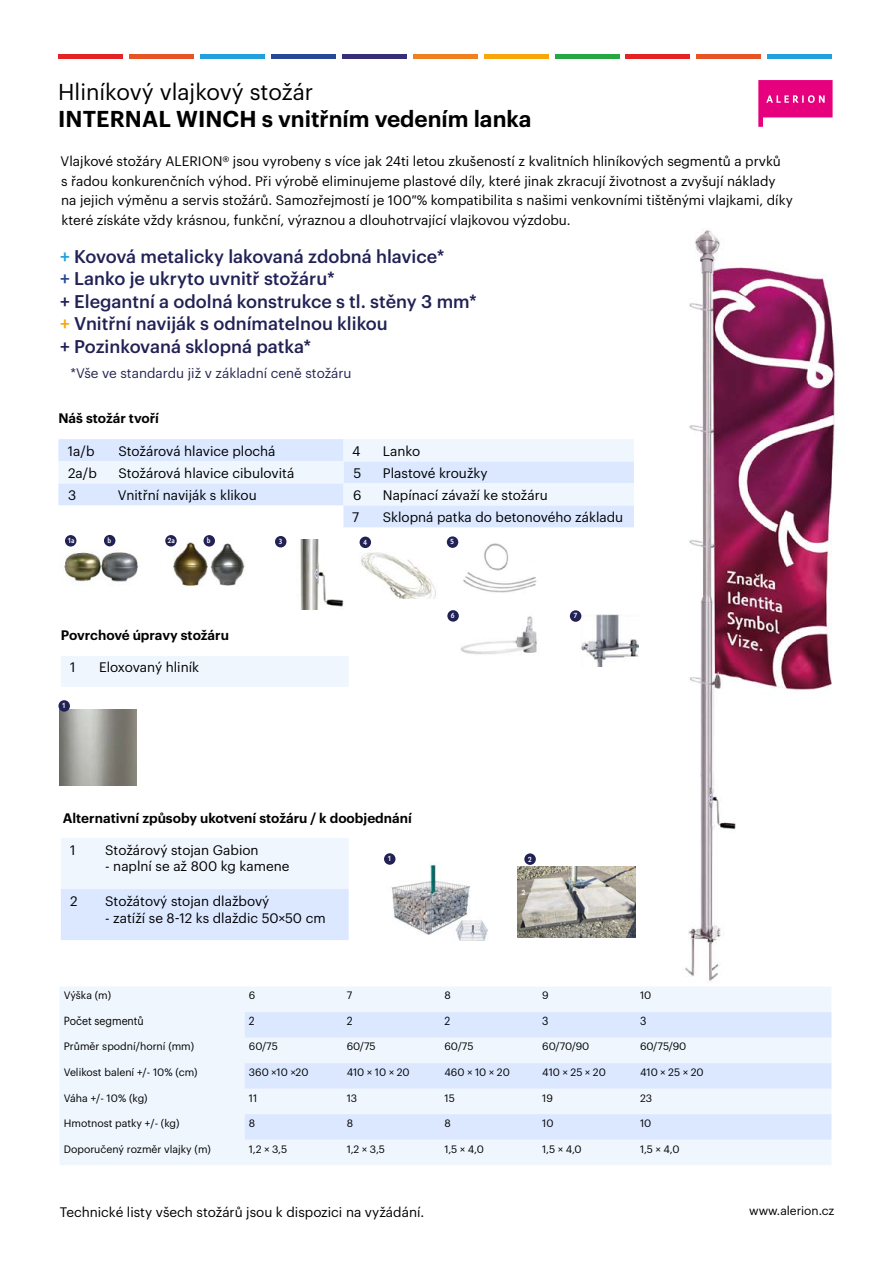
<style>
.page{position:relative;width:893px;height:1263px;background:#fff}
.page>*{position:absolute;margin:0;border:0;box-sizing:border-box;transform-origin:0 0}
.t1{font:600 22.5px "Graphik";color:#000}
.t2{font:22.5px "Graphik";color:#000}
.t3{font:500 18px/22.5px "Graphik";color:#212155}
.t4{font:13.5px/19.5px "Graphik";color:#000}
.t5{font:600 13.5px "Graphik";color:#000}
.t6{font:13.5px "Graphik";color:#262553}
.t7{font:12px "Graphik";color:#000}
.t8{font:11.55px "Graphik";color:#000;scale:.91 1}
.t9{font:10.5px "Graphik";color:#000}
.t10{font:700 7.65px "Amor Sans Pro";color:#fff}
.s1{color:#21a0db}
.s2{color:#274896}
.s3{color:#f7a70a}
</style>
<div class="page">
<img style="left:685px;top:230px;width:151px;height:751px">
<img style="left:360px;top:545px;width:76px;height:53px">
<svg style="left:758px;top:80px;width:75px;height:47px"></svg>
<svg style="left:59px;top:505px;width:575px;height:22px"></svg>
<svg style="left:58px;top:439px;width:576px;height:66px"></svg>
<svg style="left:61px;top:838px;width:288px;height:102px"></svg>
<div style="left:61px;top:656px;width:288px;height:31px;background:#eff6fd"></div>
<img style="left:168px;top:538px;width:77px;height:48px">
<img style="left:64px;top:537px;width:75px;height:45px">
<img style="left:461px;top:616px;width:76px;height:39px">
<img style="left:580px;top:615px;width:59px;height:51px">
<img style="left:457px;top:542px;width:80px;height:51px">
<img style="left:391px;top:863px;width:97px;height:78px">
<img style="left:518px;top:866px;width:118px;height:71px">
<div style="left:65px;top:535px;width:11px;height:11px;background:#212155;border-radius:50%"></div>
<div style="left:104px;top:535px;width:11px;height:11px;background:#212155;border-radius:50%"></div>
<div style="left:165px;top:535px;width:12px;height:11px;background:#212155;border-radius:50%"></div>
<div style="left:447px;top:536px;width:11px;height:12px;background:#212155;border-radius:50%"></div>
<div style="left:447px;top:610px;width:12px;height:12px;background:#212155;border-radius:50%"></div>
<div style="left:570px;top:610px;width:11px;height:12px;background:#212155;border-radius:50%"></div>
<div style="left:203px;top:535px;width:12px;height:11px;background:#212155;border-radius:50%"></div>
<img style="left:59px;top:710px;width:78px;height:75px">
<div style="left:58px;top:700px;width:12px;height:12px;background:#212155;border-radius:50%"></div>
<div style="left:60px;top:987px;width:771px;height:178px;background:#eff6fd"></div>
<svg style="left:245px;top:1012px;width:586px;height:128px;fill:#dbe8ff"></svg>
<div style="left:129px;top:54px;width:65px;height:5px;background:#e85323"></div>
<div style="left:58px;top:54px;width:65px;height:5px;background:#e42325"></div>
<div style="left:200px;top:54px;width:65px;height:5px;background:#21a0db"></div>
<div style="left:271px;top:54px;width:65px;height:5px;background:#274896"></div>
<div style="left:342px;top:54px;width:65px;height:5px;background:#362e77"></div>
<div style="left:413px;top:54px;width:65px;height:5px;background:#f0801d"></div>
<div style="left:484px;top:54px;width:65px;height:5px;background:#f7a70a"></div>
<div style="left:555px;top:54px;width:65px;height:5px;background:#26a741"></div>
<div style="left:696px;top:54px;width:64px;height:5px;background:#e85323"></div>
<div style="left:625px;top:54px;width:64px;height:5px;background:#e42325"></div>
<div style="left:767px;top:54px;width:64px;height:5px;background:#21a0db"></div>
<div style="left:384px;top:853px;width:11px;height:12px;background:#212155;border-radius:50%"></div>
<div style="left:524px;top:853px;width:12px;height:12px;background:#212155;border-radius:50%"></div>
<img style="left:279px;top:539px;width:65px;height:70px">
<div style="left:275px;top:536px;width:11px;height:11px;background:#212155;border-radius:50%"></div>
<div style="left:360px;top:537px;width:11px;height:11px;background:#212155;border-radius:50%"></div>
<h1 class="t2" style="left:58px;top:75px;width:257px">Hliníkový vlajkový stožár</h1>
<h1 class="t1" style="left:58px;top:101px;width:475px">INTERNAL WINCH s vnitřním vedením lanka</h1>
<p class="t4" style="left:61px;top:151px;width:734px">Vlajkové stožáry ALERION® jsou vyrobeny s více jak 24ti letou zkušeností z kvalitních hliníkových segmentů a prvků<br>s řadou konkurenčních výhod. Při výrobě eliminujeme plastové díly, které jinak zkracují životnost a zvyšují náklady na jejich výměnu a servis stožárů. Samozřejmostí je 100 % kompatibilita s našimi venkovními tištěnými vlajkami, díky které získáte vždy krásnou, funkční, výraznou a dlouhotrvající vlajkovou výzdobu.</p>
<h2 class="t3" style="left:60px;top:243px;width:418px"><span class="s1">+</span> Kovová metalicky lakovaná zdobná hlavice*<br><span class="s2">+</span> Lanko je ukryto uvnitř stožáru*<br>+ Elegantní a odolná konstrukce s tl. stěny 3 mm* <span class="s3">+</span> Vnitřní naviják s odnímatelnou klikou<br>+ Pozinkovaná sklopná patka*</h2>
<p class="t6" style="left:70px;top:363px;width:283px">*Vše ve standardu již v základní ceně stožáru</p>
<p class="t5" style="left:58px;top:408px;width:102px">Náš stožár tvoří</p>
<p class="t4" style="left:68px;top:440px;width:28px">1a/b</p>
<p class="t4" style="left:118px;top:440px;width:159px">Stožárová hlavice plochá</p>
<p class="t4" style="left:352px;top:440px;width:10px">4</p>
<p class="t4" style="left:383px;top:440px;width:39px">Lanko</p>
<p class="t4" style="left:68px;top:462px;width:30px">2a/b</p>
<p class="t4" style="left:118px;top:462px;width:177px">Stožárová hlavice cibulovitá</p>
<p class="t4" style="left:353px;top:462px;width:9px">5</p>
<p class="t4" style="left:383px;top:462px;width:106px">Plastové kroužky</p>
<p class="t4" style="left:68px;top:484px;width:10px">3</p>
<p class="t4" style="left:118px;top:484px;width:140px">Vnitřní naviják s klikou</p>
<p class="t4" style="left:353px;top:484px;width:10px">6</p>
<p class="t4" style="left:383px;top:484px;width:166px">Napínací závaží ke stožáru</p>
<p class="t4" style="left:352px;top:506px;width:9px">7</p>
<p class="t4" style="left:383px;top:506px;width:242px">Sklopná patka do betonového základu</p>
<p class="t10" style="left:67px;top:536px;width:9px">1a</p>
<p class="t10" style="left:107px;top:536px;width:5px">b</p>
<p class="t10" style="left:168px;top:536px;width:9px">2a</p>
<p class="t10" style="left:450px;top:537px;width:5px">5</p>
<p class="t10" style="left:207px;top:536px;width:5px">b</p>
<p class="t10" style="left:278px;top:537px;width:5px">3</p>
<p class="t10" style="left:363px;top:538px;width:5px">4</p>
<p class="t5" style="left:61px;top:625px;width:170px">Povrchové úpravy stožáru</p>
<p class="t4" style="left:70px;top:657px;width:7px">1</p>
<p class="t4" style="left:99px;top:657px;width:102px">Eloxovaný hliník</p>
<p class="t10" style="left:62px;top:701px;width:5px">1</p>
<p class="t10" style="left:451px;top:611px;width:5px">6</p>
<p class="t10" style="left:573px;top:611px;width:5px">7</p>
<p class="t5" style="left:63px;top:807px;width:351px">Alternativní způsoby ukotvení stožáru / k doobjednání</p>
<p class="t4" style="left:70px;top:839px;width:7px">1</p>
<p class="t4" style="left:105px;top:839px;width:155px">Stožárový stojan Gabion</p>
<p class="t4" style="left:105px;top:855px;width:186px">- naplní se až 800 kg kamene</p>
<p class="t4" style="left:70px;top:890px;width:9px">2</p>
<p class="t4" style="left:105px;top:890px;width:166px">Stožátový stojan dlažbový</p>
<p class="t4" style="left:105px;top:907px;width:222px">- zatíží se 8-12 ks dlaždic 50×50 cm</p>
<p class="t10" style="left:387px;top:854px;width:5px">1</p>
<p class="t10" style="left:528px;top:854px;width:5px">2</p>
<p class="t10" style="left:521px;top:888px;width:5px">2</p>
<p class="t9" style="left:64px;top:988px;width:49px">Výška (m)</p>
<p class="t9" style="left:249px;top:988px;width:8px">6</p>
<p class="t9" style="left:347px;top:988px;width:7px">7</p>
<p class="t9" style="left:444px;top:988px;width:8px">8</p>
<p class="t9" style="left:542px;top:988px;width:8px">9</p>
<p class="t9" style="left:640px;top:988px;width:13px">10</p>
<p class="t8" style="left:64px;top:1012px;width:90px">Počet segmentů</p>
<p class="t8" style="left:249px;top:1012px;width:8px">2</p>
<p class="t8" style="left:347px;top:1012px;width:8px">2</p>
<p class="t8" style="left:444px;top:1012px;width:8px">2</p>
<p class="t8" style="left:542px;top:1012px;width:8px">3</p>
<p class="t8" style="left:640px;top:1012px;width:8px">3</p>
<p class="t9" style="left:64px;top:1039px;width:132px">Průměr spodní/horní (mm)</p>
<p class="t9" style="left:249px;top:1039px;width:31px">60/75</p>
<p class="t9" style="left:347px;top:1039px;width:31px">60/75</p>
<p class="t9" style="left:444px;top:1039px;width:31px">60/75</p>
<p class="t9" style="left:542px;top:1039px;width:49px">60/70/90</p>
<p class="t9" style="left:640px;top:1039px;width:48px">60/75/90</p>
<p class="t9" style="left:64px;top:1064px;width:135px">Velikost balení +/- 10% (cm)</p>
<p class="t9" style="left:249px;top:1064px;width:61px">360 ×10 ×20</p>
<p class="t9" style="left:347px;top:1064px;width:64px">410 × 10 × 20</p>
<p class="t9" style="left:444px;top:1064px;width:67px">460 × 10 × 20</p>
<p class="t9" style="left:542px;top:1064px;width:65px">410 × 25 × 20</p>
<p class="t9" style="left:640px;top:1064px;width:65px">410 × 25 × 20</p>
<p class="t9" style="left:64px;top:1090px;width:85px">Váha +/- 10% (kg)</p>
<p class="t9" style="left:249px;top:1090px;width:10px">11</p>
<p class="t9" style="left:347px;top:1090px;width:12px">13</p>
<p class="t9" style="left:444px;top:1090px;width:12px">15</p>
<p class="t9" style="left:542px;top:1090px;width:12px">19</p>
<p class="t9" style="left:640px;top:1090px;width:14px">23</p>
<p class="t9" style="left:64px;top:1115px;width:117px">Hmotnost patky +/- (kg)</p>
<p class="t9" style="left:249px;top:1115px;width:8px">8</p>
<p class="t9" style="left:347px;top:1115px;width:8px">8</p>
<p class="t9" style="left:444px;top:1115px;width:8px">8</p>
<p class="t9" style="left:542px;top:1115px;width:13px">10</p>
<p class="t9" style="left:640px;top:1115px;width:13px">10</p>
<p class="t9" style="left:64px;top:1141px;width:149px">Doporučený rozměr vlajky (m)</p>
<p class="t9" style="left:249px;top:1141px;width:40px">1,2 × 3,5</p>
<p class="t9" style="left:347px;top:1141px;width:40px">1,2 × 3,5</p>
<p class="t9" style="left:444px;top:1141px;width:41px">1,5 × 4,0</p>
<p class="t9" style="left:542px;top:1141px;width:41px">1,5 × 4,0</p>
<p class="t9" style="left:640px;top:1141px;width:41px">1,5 × 4,0</p>
<p class="t4" style="left:60px;top:1201px;width:366px">Technické listy všech stožárů jsou k dispozici na vyžádání.</p>
<p class="t7" style="left:749px;top:1201px;width:87px">www.alerion.cz</p>
</div>
